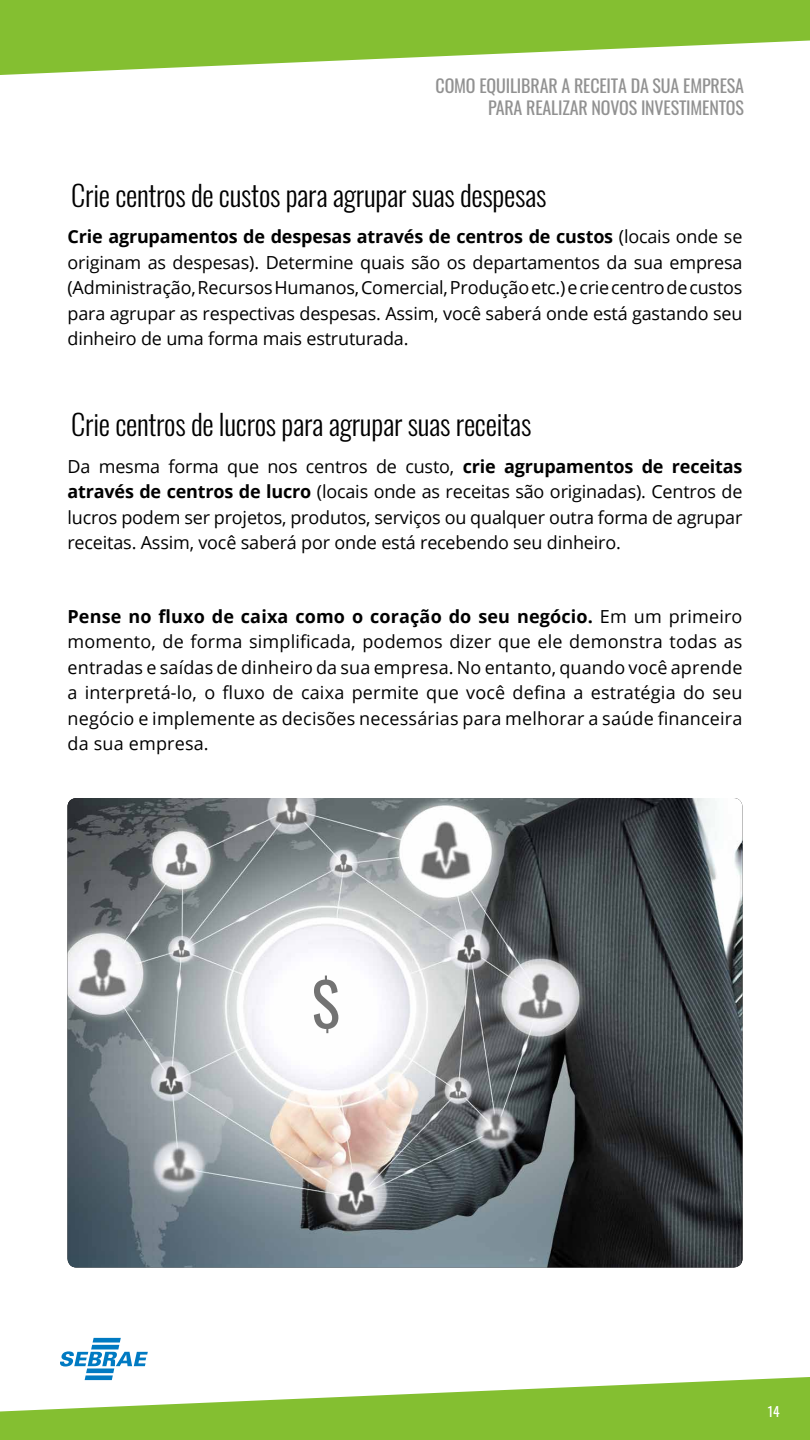
<style>
.page{position:relative;width:810px;height:1440px;background:#fff}
.page>*{position:absolute;margin:0;border:0;box-sizing:border-box;transform-origin:0 0}
.t1{font:60px "Oswald";color:#737373}
.t2{font:300 28.5px "Oswald";letter-spacing:-.01em;color:#000}
.t3{font:18px/25.5px "Open Sans";letter-spacing:-.01em;color:#000;text-align:justify}
.t4{font:18px/22.5px "Oswald";letter-spacing:-.01em;color:#919191;text-align:right}
.t5{font:13.5px "Oswald";color:#fff}
.s1{font-weight:700}
</style>
<div class="page">
<img style="left:68px;top:798px;width:674px;height:470px">
<svg style="left:0;top:0;width:810px;height:75px;fill:#84bf31"></svg>
<svg style="left:0;top:1377px;width:810px;height:63px;fill:#84bf31"></svg>
<svg style="left:60px;top:1338px;width:88px;height:42px"></svg>
<p class="t4" style="left:436px;top:72px;width:310px">COMO EQUILIBRAR A RECEITA DA SUA EMPRESA<br>PARA REALIZAR NOVOS INVESTIMENTOS</p>
<h2 class="t2" style="left:71px;top:170px;width:477px">Crie centros de custos para agrupar suas despesas</h2>
<p class="t3" style="left:68px;top:224px;width:676px"><span class="s1">Crie agrupamentos de despesas através de centros de custos</span> (locais onde se originam as despesas). Determine quais são os departamentos da sua empresa (Administração, Recursos Humanos, Comercial, Produção etc.) e crie centro de custos para agrupar as respectivas despesas. Assim, você saberá onde está gastando seu dinheiro de uma forma mais estruturada.</p>
<h2 class="t2" style="left:71px;top:399px;width:462px">Crie centros de lucros para agrupar suas receitas</h2>
<p class="t3" style="left:68px;top:453px;width:676px">Da mesma forma que nos centros de custo, <span class="s1">crie agrupamentos de receitas através de centros de lucro</span> (locais onde as receitas são originadas). Centros de lucros podem ser projetos, produtos, serviços ou qualquer outra forma de agrupar receitas. Assim, você saberá por onde está recebendo seu dinheiro.</p>
<p class="t3" style="left:68px;top:603px;width:677px"><span class="s1">Pense no fluxo de caixa como o coração do seu negócio.</span> Em um primeiro momento, de forma simplificada, podemos dizer que ele demonstra todas as entradas e saídas de dinheiro da sua empresa. No entanto, quando você aprende a interpretá-lo, o fluxo de caixa permite que você defina a estratégia do seu negócio e implemente as decisões necessárias para melhorar a saúde financeira da sua empresa.</p>
<h1 class="t1" style="left:312px;top:951px;width:31px">$</h1>
<p class="t5" style="left:768px;top:1399px;width:13px">14</p>
</div>
